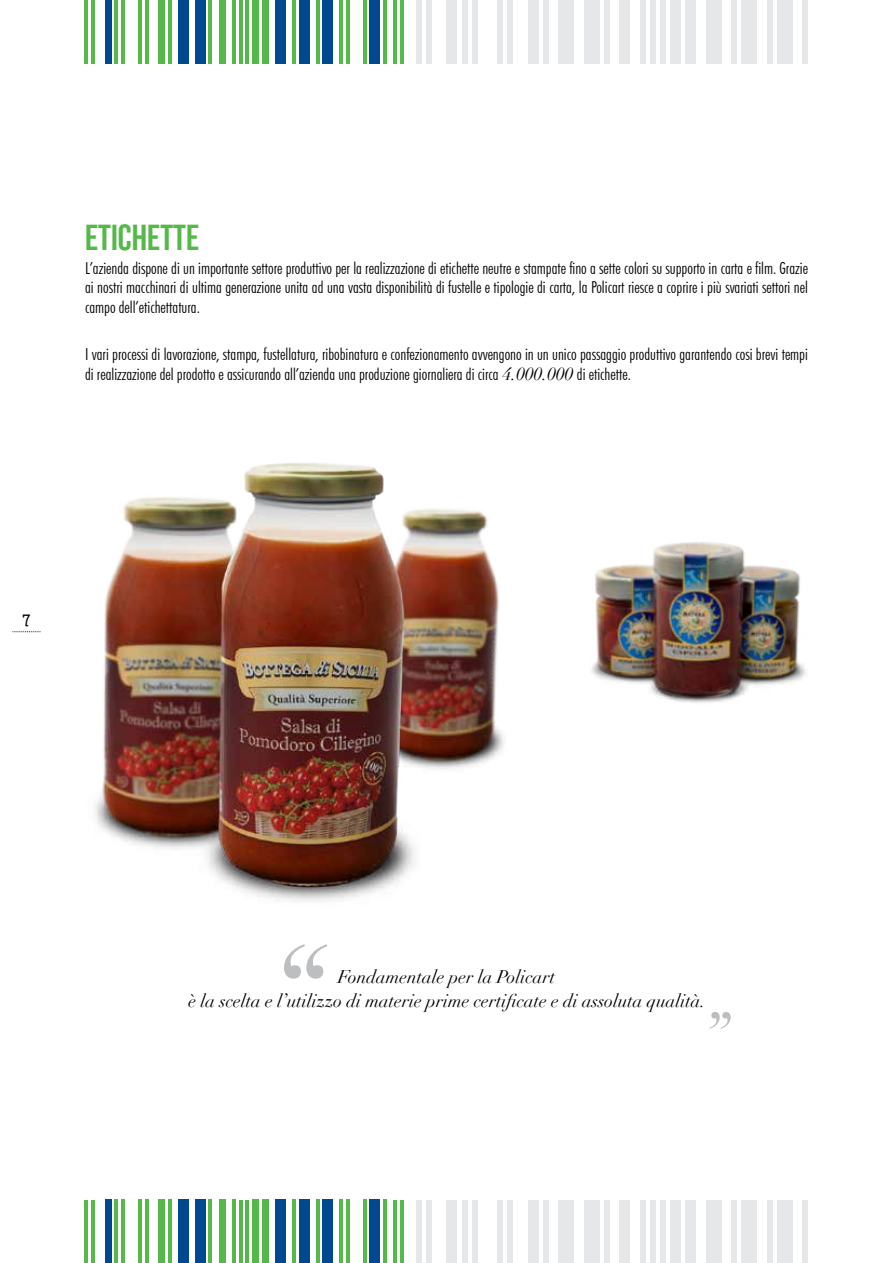
<style>
.page{position:relative;width:893px;height:1263px;background:#fff}
.page>*{position:absolute;margin:0;border:0;box-sizing:border-box;transform-origin:0 0}
.t1{font:36px "Bebas Neue";color:#54b948}
.t2{font:italic 18px/23.7px "Didot";color:#000;text-align:center}
.t3{font:300 condensed 16.5px/19.5px "Futura BT";color:#000;text-align:justify}
.t4{font:800 16.5px "Nilland";color:#000}
.s1{font-family:"Didot";font-weight:400;font-style:italic;font-stretch:normal;font-size:18px}
</style>
<div class="page">
<hr style="left:85px;top:1200px;width:3px;height:63px;background:#54b948">
<hr style="left:91px;top:1200px;width:4px;height:63px;background:#54b948">
<hr style="left:115px;top:1200px;width:3px;height:63px;background:#54b948">
<hr style="left:121px;top:1200px;width:4px;height:63px;background:#54b948">
<hr style="left:138px;top:1200px;width:4px;height:63px;background:#54b948">
<hr style="left:145px;top:1200px;width:3px;height:63px;background:#54b948">
<div style="left:158px;top:1200px;width:7px;height:63px;background:#54b948"></div>
<hr style="left:168px;top:1200px;width:4px;height:63px;background:#54b948">
<div style="left:195px;top:1200px;width:10px;height:63px;background:#004990"></div>
<hr style="left:209px;top:1200px;width:3px;height:63px;background:#54b948">
<div style="left:219px;top:1200px;width:6px;height:63px;background:#54b948"></div>
<hr style="left:232px;top:1200px;width:4px;height:63px;background:#54b948">
<hr style="left:239px;top:1200px;width:3px;height:63px;background:#54b948">
<hr style="left:246px;top:1200px;width:3px;height:63px;background:#54b948">
<div style="left:252px;top:1200px;width:7px;height:63px;background:#54b948"></div>
<div style="left:262px;top:1200px;width:7px;height:63px;background:#54b948"></div>
<div style="left:276px;top:1200px;width:10px;height:63px;background:#004990"></div>
<hr style="left:293px;top:1200px;width:3px;height:63px;background:#54b948">
<hr style="left:316px;top:1200px;width:3px;height:63px;background:#54b948">
<hr style="left:340px;top:1200px;width:3px;height:63px;background:#54b948">
<hr style="left:346px;top:1200px;width:4px;height:63px;background:#54b948">
<hr style="left:363px;top:1200px;width:3px;height:63px;background:#54b948">
<div style="left:105px;top:1200px;width:6px;height:63px;background:#004990"></div>
<div style="left:178px;top:1200px;width:11px;height:63px;background:#004990"></div>
<div style="left:299px;top:1200px;width:10px;height:63px;background:#004990"></div>
<div style="left:323px;top:1200px;width:10px;height:63px;background:#004990"></div>
<div style="left:370px;top:1200px;width:10px;height:63px;background:#004990"></div>
<hr style="left:383px;top:1200px;width:4px;height:63px;background:#54b948">
<hr style="left:393px;top:1200px;width:4px;height:63px;background:#54b948">
<hr style="left:400px;top:1200px;width:3px;height:63px;background:#54b948">
<div style="left:416px;top:0;width:5px;height:64px;background:#e6e7e8"></div>
<div style="left:426px;top:0;width:5px;height:64px;background:#e6e7e8"></div>
<div style="left:462px;top:0;width:5px;height:64px;background:#e6e7e8"></div>
<div style="left:472px;top:0;width:5px;height:64px;background:#e6e7e8"></div>
<div style="left:498px;top:0;width:5px;height:64px;background:#e6e7e8"></div>
<div style="left:508px;top:0;width:5px;height:64px;background:#e6e7e8"></div>
<div style="left:528px;top:0;width:10px;height:64px;background:#e6e7e8"></div>
<div style="left:543px;top:0;width:5px;height:64px;background:#e6e7e8"></div>
<div style="left:584px;top:0;width:15px;height:64px;background:#e6e7e8"></div>
<div style="left:604px;top:0;width:5px;height:64px;background:#e6e7e8"></div>
<div style="left:620px;top:0;width:10px;height:64px;background:#e6e7e8"></div>
<div style="left:640px;top:0;width:5px;height:64px;background:#e6e7e8"></div>
<div style="left:650px;top:0;width:5px;height:64px;background:#e6e7e8"></div>
<div style="left:660px;top:0;width:5px;height:64px;background:#e6e7e8"></div>
<div style="left:671px;top:0;width:10px;height:64px;background:#e6e7e8"></div>
<div style="left:686px;top:0;width:10px;height:64px;background:#e6e7e8"></div>
<div style="left:706px;top:0;width:15px;height:64px;background:#e6e7e8"></div>
<div style="left:732px;top:0;width:5px;height:64px;background:#e6e7e8"></div>
<div style="left:767px;top:0;width:5px;height:64px;background:#e6e7e8"></div>
<div style="left:803px;top:0;width:5px;height:64px;background:#e6e7e8"></div>
<div style="left:447px;top:0;width:10px;height:64px;background:#e6e7e8"></div>
<div style="left:559px;top:0;width:15px;height:64px;background:#e6e7e8"></div>
<div style="left:742px;top:0;width:15px;height:64px;background:#e6e7e8"></div>
<div style="left:777px;top:0;width:16px;height:64px;background:#e6e7e8"></div>
<div style="left:416px;top:1200px;width:5px;height:63px;background:#e6e7e8"></div>
<div style="left:426px;top:1200px;width:5px;height:63px;background:#e6e7e8"></div>
<div style="left:462px;top:1200px;width:5px;height:63px;background:#e6e7e8"></div>
<div style="left:472px;top:1200px;width:5px;height:63px;background:#e6e7e8"></div>
<div style="left:498px;top:1200px;width:5px;height:63px;background:#e6e7e8"></div>
<div style="left:508px;top:1200px;width:5px;height:63px;background:#e6e7e8"></div>
<div style="left:528px;top:1200px;width:10px;height:63px;background:#e6e7e8"></div>
<div style="left:543px;top:1200px;width:5px;height:63px;background:#e6e7e8"></div>
<div style="left:584px;top:1200px;width:15px;height:63px;background:#e6e7e8"></div>
<div style="left:604px;top:1200px;width:5px;height:63px;background:#e6e7e8"></div>
<div style="left:620px;top:1200px;width:10px;height:63px;background:#e6e7e8"></div>
<div style="left:640px;top:1200px;width:5px;height:63px;background:#e6e7e8"></div>
<div style="left:650px;top:1200px;width:5px;height:63px;background:#e6e7e8"></div>
<div style="left:660px;top:1200px;width:5px;height:63px;background:#e6e7e8"></div>
<div style="left:671px;top:1200px;width:10px;height:63px;background:#e6e7e8"></div>
<div style="left:686px;top:1200px;width:10px;height:63px;background:#e6e7e8"></div>
<div style="left:706px;top:1200px;width:15px;height:63px;background:#e6e7e8"></div>
<div style="left:732px;top:1200px;width:5px;height:63px;background:#e6e7e8"></div>
<div style="left:767px;top:1200px;width:5px;height:63px;background:#e6e7e8"></div>
<div style="left:803px;top:1200px;width:5px;height:63px;background:#e6e7e8"></div>
<div style="left:447px;top:1200px;width:10px;height:63px;background:#e6e7e8"></div>
<div style="left:559px;top:1200px;width:15px;height:63px;background:#e6e7e8"></div>
<div style="left:742px;top:1200px;width:15px;height:63px;background:#e6e7e8"></div>
<div style="left:777px;top:1200px;width:16px;height:63px;background:#e6e7e8"></div>
<hr style="left:85px;top:0;width:3px;height:64px;background:#54b948">
<hr style="left:91px;top:0;width:4px;height:64px;background:#54b948">
<hr style="left:115px;top:0;width:3px;height:64px;background:#54b948">
<hr style="left:121px;top:0;width:4px;height:64px;background:#54b948">
<hr style="left:138px;top:0;width:4px;height:64px;background:#54b948">
<hr style="left:145px;top:0;width:3px;height:64px;background:#54b948">
<div style="left:158px;top:0;width:7px;height:64px;background:#54b948"></div>
<hr style="left:168px;top:0;width:4px;height:64px;background:#54b948">
<div style="left:195px;top:0;width:10px;height:64px;background:#004990"></div>
<hr style="left:209px;top:0;width:3px;height:64px;background:#54b948">
<div style="left:219px;top:0;width:6px;height:64px;background:#54b948"></div>
<hr style="left:232px;top:0;width:4px;height:64px;background:#54b948">
<hr style="left:239px;top:0;width:3px;height:64px;background:#54b948">
<hr style="left:246px;top:0;width:3px;height:64px;background:#54b948">
<div style="left:252px;top:0;width:7px;height:64px;background:#54b948"></div>
<div style="left:262px;top:0;width:7px;height:64px;background:#54b948"></div>
<div style="left:276px;top:0;width:10px;height:64px;background:#004990"></div>
<hr style="left:293px;top:0;width:3px;height:64px;background:#54b948">
<hr style="left:316px;top:0;width:3px;height:64px;background:#54b948">
<hr style="left:340px;top:0;width:3px;height:64px;background:#54b948">
<hr style="left:346px;top:0;width:4px;height:64px;background:#54b948">
<hr style="left:363px;top:0;width:3px;height:64px;background:#54b948">
<div style="left:105px;top:0;width:6px;height:64px;background:#004990"></div>
<div style="left:178px;top:0;width:11px;height:64px;background:#004990"></div>
<div style="left:299px;top:0;width:10px;height:64px;background:#004990"></div>
<div style="left:323px;top:0;width:10px;height:64px;background:#004990"></div>
<div style="left:370px;top:0;width:10px;height:64px;background:#004990"></div>
<hr style="left:383px;top:0;width:4px;height:64px;background:#54b948">
<hr style="left:393px;top:0;width:4px;height:64px;background:#54b948">
<hr style="left:400px;top:0;width:3px;height:64px;background:#54b948">
<img style="left:592px;top:542px;width:214px;height:161px">
<img style="left:94px;top:463px;width:410px;height:438px">
<svg style="left:284px;top:944px;width:43px;height:35px"></svg>
<svg style="left:709px;top:1012px;width:22px;height:17px"></svg>
<svg style="left:12px;top:631px;width:29px;height:1px"></svg>
<h1 class="t1" style="left:85px;top:218px;width:116px">ETICHETTE</h1>
<p class="t3" style="left:85px;top:258px;width:724px">L’azienda dispone di un importante settore produttivo per la realizzazione di etichette neutre e stampate fino a sette colori su supporto in carta e film. Grazie ai nostri macchinari di ultima generazione unita ad una vasta disponibilità di fustelle e tipologie di carta, la Policart riesce a coprire i più svariati settori nel campo dell’etichettatura.</p>
<p class="t3" style="left:85px;top:344px;width:724px">I vari processi di lavorazione, stampa, fustellatura, ribobinatura e confezionamento avvengono in un unico passaggio produttivo garantendo cosi brevi tempi di realizzazione del prodotto e assicurando all’azienda una produzione giornaliera di circa <span class="s1">4.000.000</span> di etichette.</p>
<p class="t4" style="left:22px;top:610px;width:10px">7</p>
<p class="t2" style="left:189px;top:965px;width:518px">Fondamentale per la Policart<br>è la scelta e l’utilizzo di materie prime certificate e di assoluta qualità.</p>
</div>
